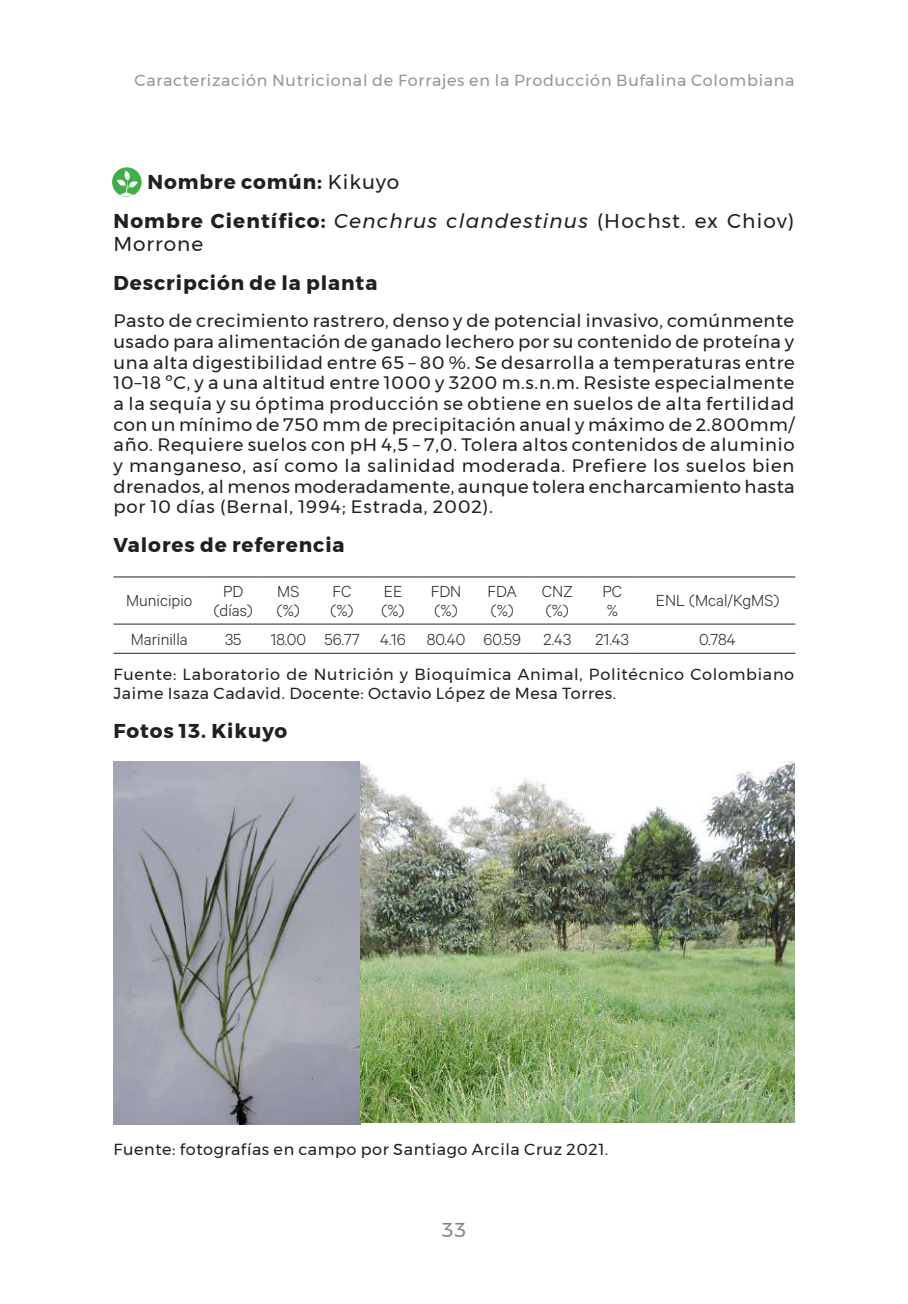
<style>
.page{position:relative;width:908px;height:1304px;background:#fff}
.page>*{position:absolute;margin:0;border:0;box-sizing:border-box;transform-origin:0 0}
.t1{font:700 20px/39px "Montserrat";letter-spacing:.045em;color:#231f20}
.t2{font:20px "Montserrat";letter-spacing:.05em;color:#231f20}
.t3{font:20px "Montserrat";color:#808285}
.t4{font:18px/20.6px "Montserrat";letter-spacing:.05em;color:#231f20;text-align:justify}
.t5{font:300 18px/19.4px "Calibre";color:#231f20}
.t6{font:16px/18.4px "Montserrat";letter-spacing:.04em;color:#231f20}
.t7{font:16px "Montserrat";letter-spacing:.05em;color:#939598}
.s1{font-weight:400}
.s2{font-weight:400;font-style:italic}
</style>
<div class="page">
<div style="left:112px;top:167px;width:29px;height:30px;background:#40ae49;border-radius:50%"></div>
<svg style="left:116px;top:171px;width:22px;height:25px"></svg>
<hr style="left:113px;top:576px;width:92px;height:1px;background:#231f20">
<hr style="left:205px;top:576px;width:56px;height:1px;background:#231f20">
<hr style="left:261px;top:576px;width:54px;height:1px;background:#231f20">
<hr style="left:315px;top:576px;width:54px;height:1px;background:#231f20">
<hr style="left:369px;top:576px;width:48px;height:1px;background:#231f20">
<hr style="left:417px;top:576px;width:58px;height:1px;background:#231f20">
<hr style="left:475px;top:576px;width:54px;height:1px;background:#231f20">
<hr style="left:529px;top:576px;width:56px;height:1px;background:#231f20">
<hr style="left:585px;top:576px;width:54px;height:1px;background:#231f20">
<hr style="left:639px;top:576px;width:156px;height:1px;background:#231f20">
<hr style="left:113px;top:624px;width:92px;height:1px;background:#231f20">
<hr style="left:205px;top:624px;width:56px;height:1px;background:#231f20">
<hr style="left:261px;top:624px;width:54px;height:1px;background:#231f20">
<hr style="left:315px;top:624px;width:54px;height:1px;background:#231f20">
<hr style="left:369px;top:624px;width:48px;height:1px;background:#231f20">
<hr style="left:417px;top:624px;width:58px;height:1px;background:#231f20">
<hr style="left:475px;top:624px;width:54px;height:1px;background:#231f20">
<hr style="left:529px;top:624px;width:56px;height:1px;background:#231f20">
<hr style="left:585px;top:624px;width:54px;height:1px;background:#231f20">
<hr style="left:639px;top:624px;width:156px;height:1px;background:#231f20">
<hr style="left:113px;top:653px;width:92px;height:1px;background:#231f20">
<hr style="left:205px;top:653px;width:56px;height:1px;background:#231f20">
<hr style="left:261px;top:653px;width:54px;height:1px;background:#231f20">
<hr style="left:315px;top:653px;width:54px;height:1px;background:#231f20">
<hr style="left:369px;top:653px;width:48px;height:1px;background:#231f20">
<hr style="left:417px;top:653px;width:58px;height:1px;background:#231f20">
<hr style="left:475px;top:653px;width:54px;height:1px;background:#231f20">
<hr style="left:529px;top:653px;width:56px;height:1px;background:#231f20">
<hr style="left:585px;top:653px;width:54px;height:1px;background:#231f20">
<hr style="left:639px;top:653px;width:156px;height:1px;background:#231f20">
<img style="left:113px;top:762px;width:681px;height:362px">
<p class="t7" style="left:134px;top:68px;width:661px">Caracterización Nutricional de Forrajes en la Producción Bufalina Colombiana</p>
<p class="t1" style="left:113px;top:163px;width:682px;text-indent:34px">Nombre común: <span class="s1">Kikuyo<br></span>Nombre Científico: <span class="s2">Cenchrus clandestinus</span> <span class="s1">(Hochst. ex Chiov)</span></p>
<p class="t2" style="left:113px;top:229px;width:91px">Morrone</p>
<p class="t1" style="left:113px;top:264px;width:265px">Descripción de la planta</p>
<p class="t4" style="left:113px;top:310px;width:682px">Pasto de crecimiento rastrero, denso y de potencial invasivo, comúnmente usado para alimentación de ganado lechero por su contenido de proteína y una alta digestibilidad entre 65 – 80 %. Se desarrolla a temperaturas entre 10–18 ºC, y a una altitud entre 1000 y 3200 m.s.n.m. Resiste especialmente a la sequía y su óptima producción se obtiene en suelos de alta fertilidad con un mínimo de 750 mm de precipitación anual y máximo de 2.800mm/ año. Requiere suelos con pH 4,5 – 7,0. Tolera altos contenidos de aluminio y manganeso, así como la salinidad moderada. Prefiere los suelos bien drenados, al menos moderadamente, aunque tolera encharcamiento hasta por 10 días (Bernal, 1994; Estrada, 2002).</p>
<p class="t1" style="left:113px;top:526px;width:232px">Valores de referencia</p>
<p class="t5" style="left:126px;top:590px;width:68px">Municipio</p>
<p class="t5" style="left:214px;top:581px;width:40px;text-align:center">PD (días)</p>
<p class="t5" style="left:277px;top:581px;width:24px">MS (%)</p>
<p class="t5" style="left:330px;top:581px;width:24px">FC (%)</p>
<p class="t5" style="left:381px;top:581px;width:24px">EE (%)</p>
<p class="t5" style="left:430px;top:581px;width:32px">FDN (%)</p>
<p class="t5" style="left:487px;top:581px;width:31px">FDA (%)</p>
<p class="t5" style="left:541px;top:581px;width:32px">CNZ (%)</p>
<p class="t5" style="left:602px;top:581px;width:21px">PC %</p>
<p class="t5" style="left:655px;top:590px;width:125px">ENL (Mcal/KgMS)</p>
<p class="t5" style="left:131px;top:628px;width:58px">Marinilla</p>
<p class="t5" style="left:225px;top:628px;width:18px">35</p>
<p class="t5" style="left:270px;top:628px;width:302px">18.00 56.77 4.16 80.40 60.59 2.43</p>
<p class="t5" style="left:595px;top:628px;width:35px">21.43</p>
<p class="t5" style="left:698px;top:628px;width:38px">0.784</p>
<p class="t6" style="left:113px;top:665px;width:682px">Fuente: Laboratorio de Nutrición y Bioquímica Animal, Politécnico Colombiano<br>Jaime Isaza Cadavid. Docente: Octavio López de Mesa Torres.</p>
<p class="t1" style="left:113px;top:711px;width:175px">Fotos 13. Kikuyo</p>
<p class="t6" style="left:113px;top:1140px;width:496px">Fuente: fotografías en campo por Santiago Arcila Cruz 2021.</p>
<p class="t3" style="left:441px;top:1215px;width:26px">33</p>
</div>
